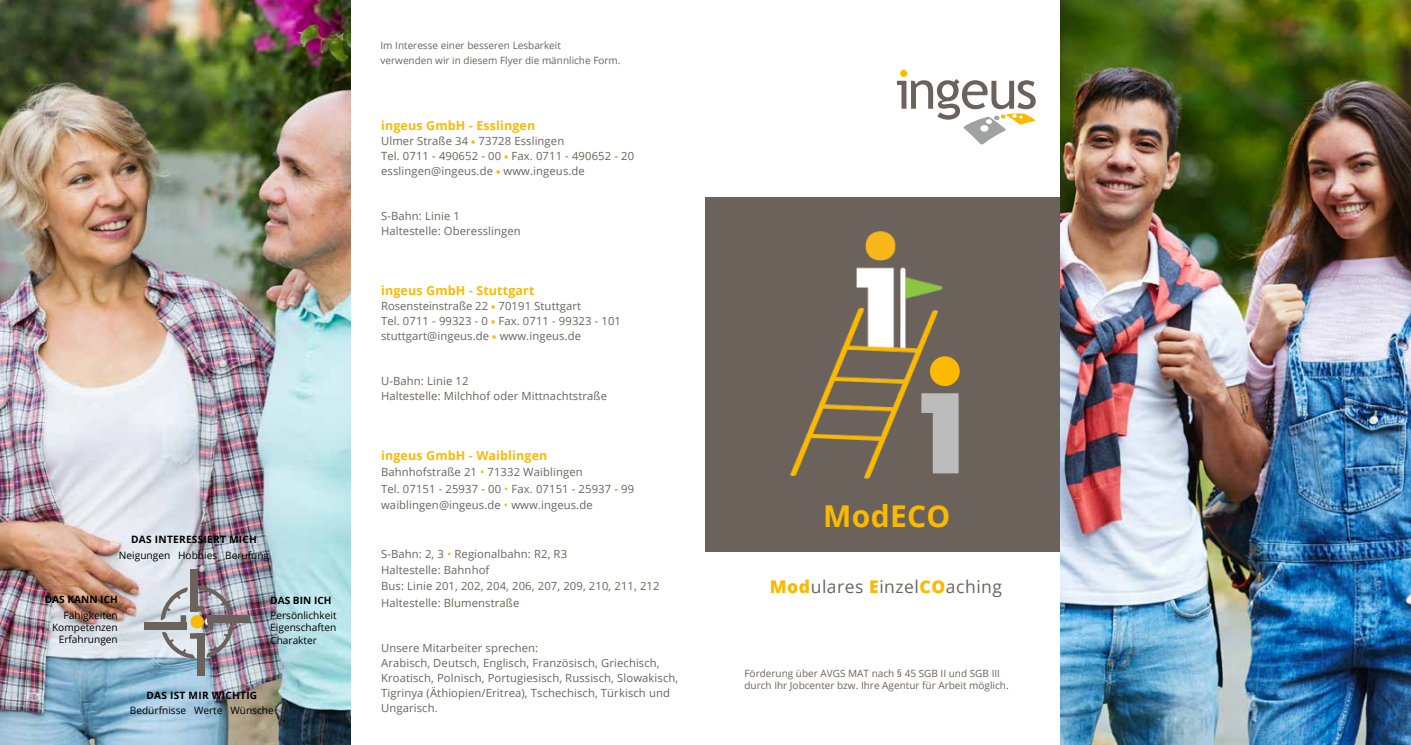
<style>
.page{position:relative;width:1411px;height:745px;background:#fff}
.page>*{position:absolute;margin:0;border:0;box-sizing:border-box;transform-origin:0 0}
.t1{font:700 30px "Open Sans";letter-spacing:.01em;color:#fbba00}
.t2{font:17.5px "Open Sans";letter-spacing:.03em;color:#6b635b}
.t3{font:700 12.5px "Open Sans";letter-spacing:.01em;color:#fbba00}
.t4{font:11.25px/15px "Open Sans";letter-spacing:.01em;color:#6b635b}
.t5{font:10.12px/12.4px "Open Sans";color:#000;text-align:right}
.t6{font:700 10.12px "Open Sans";letter-spacing:.025em;color:#000}
.t7{font:700 10.12px "Open Sans";color:#000}
.t8{font:10px/12px "Open Sans";color:#6b635b}
.s1{font-weight:700;color:#fbba00}
.s2{color:#fbba00}
.s3{font-weight:800;color:#fbba00}
</style>
<div class="page">
<img style="left:1059px;top:0;width:351px;height:744px">
<img style="left:0;top:0;width:351px;height:744px">
<div style="left:705px;top:197px;width:354px;height:355px;background:#6b635b"></div>
<img style="left:790px;top:231px;width:170px;height:248px">
<div style="left:900px;top:70px;width:7px;height:7px;background:#fbba00;border-radius:50%"></div>
<svg style="left:896px;top:79px;width:139px;height:65px"></svg>
<div style="left:208px;top:615px;width:42px;height:7px;background:#6b635b"></div>
<div style="left:144px;top:622px;width:42px;height:7px;background:#6b635b"></div>
<img style="left:145px;top:569px;width:104px;height:105px">
<div style="left:190px;top:614px;width:14px;height:14px;background:#fbba00;border-radius:50%"></div>
<svg style="left:921px;top:393px;width:37px;height:80px"></svg>
<div style="left:929px;top:356px;width:30px;height:30px;background:#fbba00;border-radius:50%"></div>
<p class="t6" style="left:131px;top:532px;width:127px">DAS INTERESSIERT MICH</p>
<p class="t5" style="left:119px;top:548px;width:152px">Neigungen Hobbies Berufung</p>
<p class="t7" style="left:45px;top:592px;width:75px">DAS KANN ICH</p>
<p class="t5" style="left:52px;top:608px;width:67px">Fähigkeiten<br>Kompetenzen<br>Erfahrungen</p>
<p class="t7" style="left:270px;top:592px;width:63px">DAS BIN ICH</p>
<p class="t5" style="left:270px;top:608px;width:68px;text-align:justify">Persönlichkeit Eigenschaften Charakter</p>
<p class="t6" style="left:146px;top:687px;width:112px">DAS IST MIR WICHTIG</p>
<p class="t5" style="left:130px;top:703px;width:145px">Bedürfnisse Werte Wünsche</p>
<p class="t8" style="left:380px;top:38px;width:241px;line-height:15px">Im Interesse einer besseren Lesbarkeit<br>verwenden wir in diesem Flyer die männliche Form.</p>
<p class="t3" style="left:381px;top:116px;width:156px">ingeus GmbH - Esslingen</p>
<p class="t4" style="left:381px;top:133px;width:254px">Ulmer Straße 34 <span class="s1">•</span> 73728 Esslingen<br>Tel. 0711 - 490652 - 00 <span class="s1">•</span> Fax. 0711 - 490652 - 20 esslingen@ingeus.de <span class="s1">•</span> www.ingeus.de</p>
<p class="t4" style="left:381px;top:208px;width:141px">S-Bahn: Linie 1<br>Haltestelle: Oberesslingen</p>
<p class="t3" style="left:381px;top:281px;width:155px">ingeus GmbH - Stuttgart</p>
<p class="t4" style="left:381px;top:298px;width:241px">Rosensteinstraße 22 <span class="s1">•</span> 70191 Stuttgart<br>Tel. 0711 - 99323 - 0 <span class="s1">•</span> Fax. 0711 - 99323 - 101 stuttgart@ingeus.de <span class="s1">•</span> www.ingeus.de</p>
<p class="t4" style="left:381px;top:373px;width:227px">U-Bahn: Linie 12<br>Haltestelle: Milchhof oder Mittnachtstraße</p>
<p class="t3" style="left:381px;top:446px;width:168px">ingeus GmbH - Waiblingen</p>
<p class="t4" style="left:381px;top:463px;width:254px;line-height:16.2px">Bahnhofstraße 21 <span class="s2">•</span> 71332 Waiblingen<br>Tel. 07151 - 25937 - 00 <span class="s2">•</span> Fax. 07151 - 25937 - 99 waiblingen@ingeus.de <span class="s2">•</span> www.ingeus.de</p>
<p class="t4" style="left:381px;top:545px;width:280px;line-height:16.2px">S-Bahn: 2, 3 <span class="s2">•</span> Regionalbahn: R2, R3<br>Haltestelle: Bahnhof<br>Bus: Linie 201, 202, 204, 206, 207, 209, 210, 211, 212<br>Haltestelle: Blumenstraße</p>
<p class="t4" style="left:381px;top:639px;width:299px">Unsere Mitarbeiter sprechen:<br>Arabisch, Deutsch, Englisch, Französisch, Griechisch, Kroatisch, Polnisch, Portugiesisch, Russisch, Slowakisch, Tigrinya (Äthiopien/Eritrea), Tschechisch, Türkisch und Ungarisch.</p>
<h1 class="t1" style="left:823px;top:495px;width:129px">ModECO</h1>
<h2 class="t2" style="left:769px;top:574px;width:234px"><span class="s3">Mod</span>ulares <span class="s3">E</span>inzel<span class="s3">CO</span>aching</h2>
<p class="t8" style="left:744px;top:667px;width:266px">Förderung über AVGS MAT nach § 45 SGB II und SGB III durch Ihr Jobcenter bzw. Ihre Agentur für Arbeit möglich.</p>
</div>
